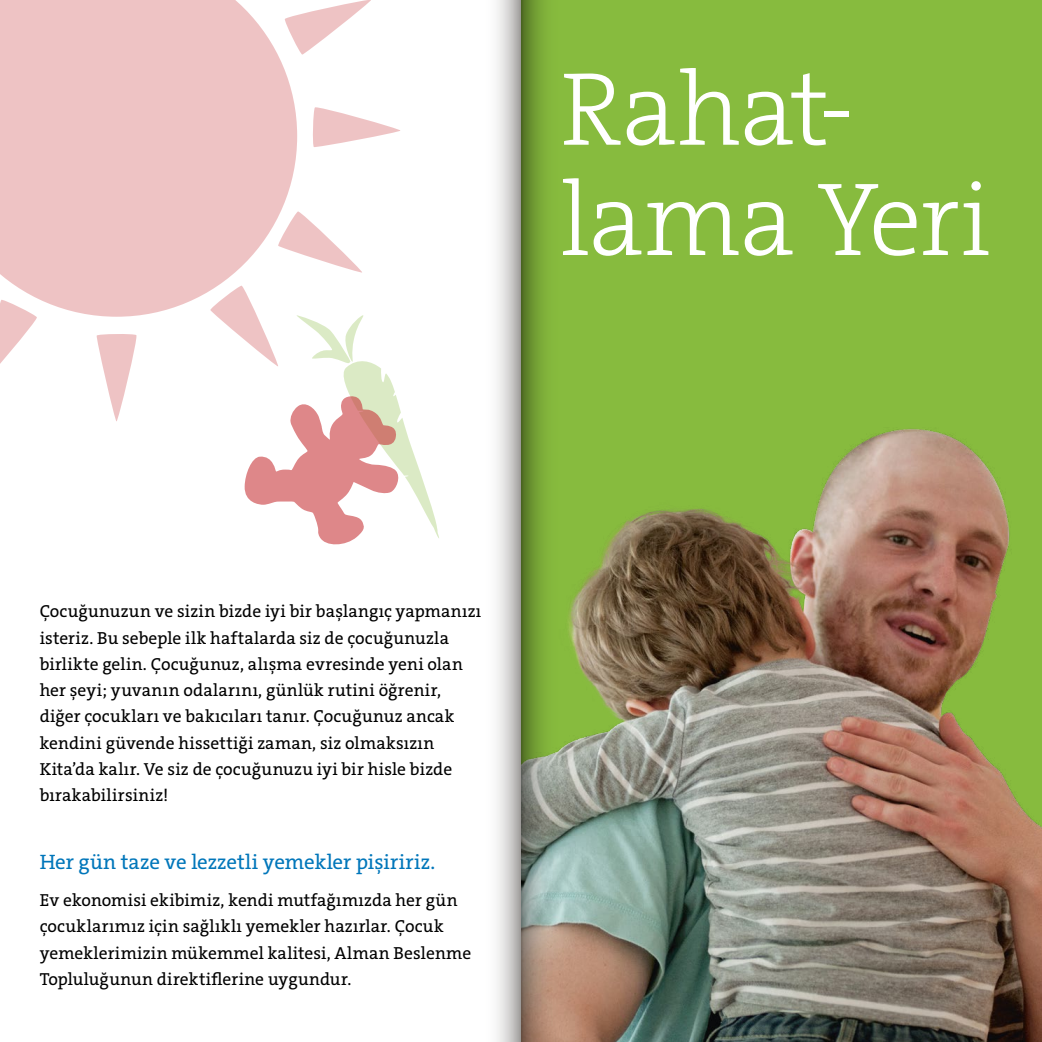
<style>
.page{position:relative;width:1042px;height:1042px;background:#fff}
.page>*{position:absolute;margin:0;border:0;box-sizing:border-box;transform-origin:0 0}
.t1{font:300 105px/110.2px "The Serif E2 s";letter-spacing:-.015em;color:#fff}
.t2{font:21px "The Serif E2 s";letter-spacing:-.005em;color:#0076ba}
.t3{font:17.5px/26.2px "The Serif E2 s";letter-spacing:.01em;color:#000}
</style>
<div class="page">
<div style="left:0;top:0;width:297px;height:317px;background:#eec3c4"></div>
<svg style="left:96px;top:334px;width:41px;height:87px"></svg>
<svg style="left:0;top:299px;width:38px;height:65px"></svg>
<svg style="left:313px;top:107px;width:87px;height:40px"></svg>
<svg style="left:277px;top:210px;width:85px;height:64px"></svg>
<svg style="left:284px;top:0;width:87px;height:55px"></svg>
<svg style="left:210px;top:286px;width:229px;height:259px"></svg>
<div style="left:521px;top:0;width:521px;height:1042px;background:#87bb3e"></div>
<img style="left:561px;top:429px;width:481px;height:613px">
<svg style="left:497px;top:0;width:64px;height:1042px"></svg>
<h1 class="t1" style="left:561px;top:55px;width:431px">Rahat&shy;lama Yeri</h1>
<p class="t3" style="left:40px;top:598px;width:443px">Çocuğunuzun ve sizin bizde iyi bir başlangıç yapmanızı isteriz. Bu sebeple ilk haftalarda siz de çocuğunuzla birlikte gelin. Çocuğunuz, alışma evresinde yeni olan her şeyi; yuvanın odalarını, günlük rutini öğrenir, diğer çocukları ve bakıcıları tanır. Çocuğunuz ancak kendini güvende hissettiği zaman, siz olmaksızın Kita’da kalır. Ve siz de çocuğunuzu iyi bir hisle bizde bırakabilirsiniz!</p>
<p class="t2" style="left:40px;top:849px;width:397px">Her gün taze ve lezzetli yemekler pişiririz.</p>
<p class="t3" style="left:40px;top:887px;width:433px">Ev ekonomisi ekibimiz, kendi mutfağımızda her gün çocuklarımız için sağlıklı yemekler hazırlar. Çocuk yemeklerimizin mükemmel kalitesi, Alman Beslenme Topluluğunun direktiflerine uygundur.</p>
</div>
